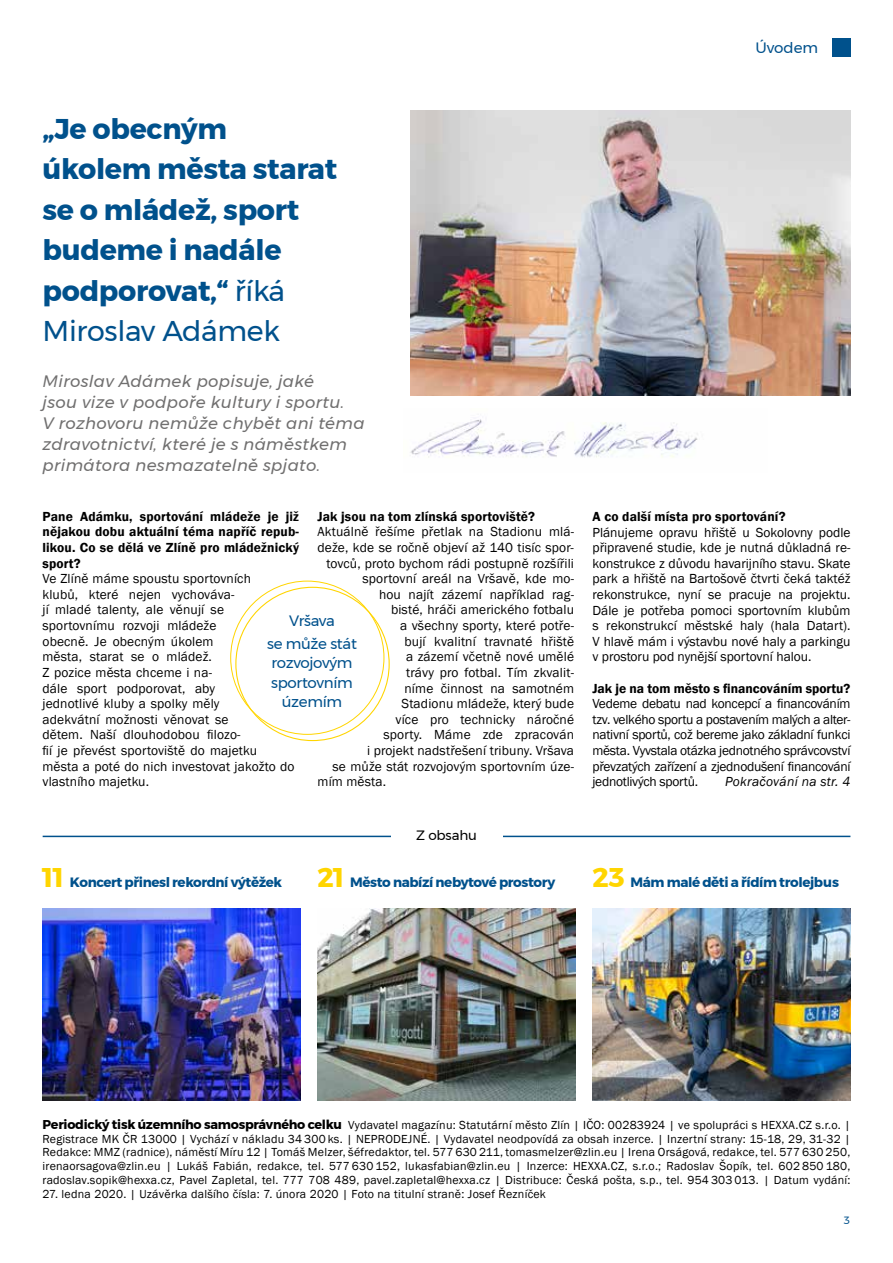
<style>
.page{position:relative;width:893px;height:1263px;background:#fff}
.page>*{position:absolute;margin:0;border:0;box-sizing:border-box;transform-origin:0 0}
.t1{font:700 28.5px/40.5px "Montserrat";letter-spacing:-.01em;color:#00518c}
.t2{font:italic 16.5px/21px "Montserrat";letter-spacing:.02em;color:#706f6f}
.t3{font:15px/19.5px "Montserrat";letter-spacing:-.02em;color:#00518c;text-align:center}
.t4{font:13.5px/15.6px "Franklin Gothic";letter-spacing:.01em;color:#000;text-align:justify}
.t5{font:13.5px/15.6px "MMZ text Book Bold";letter-spacing:.01em;color:#000;text-align:justify}
.t6{font:700 13.5px "Montserrat";letter-spacing:-.03em;color:#00518c}
.t7{font:13.5px "MMZ text Book Italic";letter-spacing:.02em;color:#000}
.t8{font:13.5px "Montserrat";letter-spacing:-.01em;color:#000}
.t9{font:12px/13.8px "Franklin Gothic";letter-spacing:.02em;color:#000;text-align:justify}
.t10{font:10.5px "Montserrat";color:#00518c}
.s1{font-weight:400}
.s2{font-size:27px;color:#ffd500}
.s3{font-family:"Montserrat";font-weight:700;font-size:12.75px}
</style>
<div class="page">
<svg style="left:832px;top:38px;width:18px;height:19px"></svg>
<img style="left:43px;top:909px;width:257px;height:191px">
<img style="left:317px;top:909px;width:258px;height:191px">
<img style="left:592px;top:909px;width:258px;height:191px">
<hr style="left:43px;top:836px;width:807px;height:1px;background:#00518c">
<div style="left:391px;top:827px;width:111px;height:29px;background:#fff"></div>
<img style="left:410px;top:419px;width:288px;height:39px">
<img style="left:410px;top:111px;width:440px;height:284px">
<p class="t3" style="left:755px;top:38px;width:64px">Úvodem</p>
<h1 class="t1" style="left:43px;top:108px;width:296px">„Je obecným úkolem města starat se o mládež, sport budeme i nadále podporovat,“ <span class="s1">říká<br>Miroslav Adámek</span></h1>
<p class="t2" style="left:43px;top:371px;width:323px">Miroslav Adámek popisuje, jaké<br>jsou vize v podpoře kultury i sportu.<br>V rozhovoru nemůže chybět ani téma zdravotnictví, které je s náměstkem primátora nesmazatelně spjato.</p>
<p class="t5" style="left:43px;top:509px;width:258px">Pane Adámku, sportování mládeže je již nějakou dobu aktuální téma napříč repub&shy;likou. Co se dělá ve Zlíně pro mládežnický sport?</p>
<p class="t4" style="left:43px;top:571px;width:254px;text-align:left">Ve Zlíně máme spoustu sportovních<br>klubů, které nejen vychováva-<br>jí mladé talenty, ale věnují se sportovnímu rozvoji mládeže<br>obecně. Je obecným úkolem<br>města, starat se o mládež.<br>Z pozice města chceme i na-<br>dále sport podporovat, aby<br>jednotlivé kluby a spolky měly<br>adekvátní možnosti věnovat se<br>dětem. Naší dlouhodobou filozo-<br>fií je převést sportoviště do majetku města a poté do nich investovat jakožto do vlastního majetku.</p>
<p class="t5" style="left:317px;top:509px;width:219px">Jak jsou na tom zlínská sportoviště?</p>
<p class="t4" style="left:317px;top:524px;width:258px">Aktuálně řešíme přetlak na Stadionu mlá-</p>
<p class="t4" style="left:317px;top:540px;width:258px">deže, kde se ročně objeví až 140 tisíc spor-</p>
<p class="t4" style="left:326px;top:556px;width:249px">tovců, proto bychom rádi postupně rozšířili</p>
<p class="t4" style="left:362px;top:571px;width:213px">sportovní areál na Vršavě, kde mo-</p>
<p class="t4" style="left:379px;top:587px;width:197px">hou najít zázemí například rag-</p>
<p class="t4" style="left:391px;top:602px;width:185px">bisté, hráči amerického fotbalu</p>
<p class="t4" style="left:400px;top:618px;width:176px">a všechny sporty, které potře-</p>
<p class="t4" style="left:405px;top:634px;width:171px">bují kvalitní travnaté hřiště</p>
<p class="t4" style="left:406px;top:649px;width:170px">a zázemí včetně nové umělé</p>
<p class="t4" style="left:406px;top:665px;width:169px">trávy pro fotbal. Tím zkvalit-</p>
<p class="t4" style="left:405px;top:680px;width:171px">níme činnost na samotném</p>
<p class="t4" style="left:402px;top:696px;width:174px">Stadionu mládeže, který bude</p>
<p class="t4" style="left:396px;top:712px;width:180px">více pro technicky náročné</p>
<p class="t4" style="left:384px;top:727px;width:192px">sporty. Máme zde zpracován</p>
<p class="t4" style="left:367px;top:743px;width:209px">i projekt nadstřešení tribuny. Vršava</p>
<p class="t4" style="left:333px;top:758px;width:243px">se může stát rozvojovým sportovním úze-</p>
<p class="t4" style="left:318px;top:774px;width:70px">mím města.</p>
<p class="t3" style="left:267px;top:609px;width:91px;line-height:22.6px">Vršava<br>se může stát</p>
<p class="t3" style="left:271px;top:653px;width:83px">rozvojovým sportovním územím</p>
<p class="t8" style="left:416px;top:825px;width:62px">Z obsahu</p>
<p class="t5" style="left:592px;top:509px;width:195px">A co další místa pro sportování?</p>
<p class="t4" style="left:592px;top:524px;width:259px">Plánujeme opravu hřiště u Sokolovny podle připravené studie, kde je nutná důkladná re&shy;konstrukce z důvodu havarijního stavu. Skate park a hřiště na Bartošově čtvrti čeká taktéž rekonstrukce, nyní se pracuje na projektu.<br>Dále je potřeba pomoci sportovním klubům s rekonstrukcí městské haly (hala Datart).<br>V hlavě mám i výstavbu nové haly a parkingu v prostoru pod nynější sportovní halou.</p>
<p class="t5" style="left:592px;top:680px;width:259px">Jak je na tom město s financováním sportu?</p>
<p class="t4" style="left:592px;top:696px;width:259px">Vedeme debatu nad koncepcí a financováním tzv. velkého sportu a postavením malých a alter&shy;nativní sportů, což bereme jako základní funkci města. Vyvstala otázka jednotného správcovství převzatých zařízení a zjednodušení financování jednotlivých sportů.</p>
<p class="t7" style="left:725px;top:773px;width:127px">Pokračování na str. 4</p>
<p class="t6" style="left:43px;top:872px;width:241px"><span class="s2">11</span> Koncert přinesl rekordní výtěžek</p>
<p class="t6" style="left:317px;top:872px;width:239px"><span class="s2">21</span> Město nabízí nebytové prostory</p>
<p class="t6" style="left:592px;top:872px;width:248px"><span class="s2">23</span> Mám malé děti a řídím trolejbus</p>
<p class="t9" style="left:42px;top:1118px;width:809px"><span class="s3">Periodický tisk územního samosprávného celku</span> Vydavatel magazínu: Statutární město Zlín | IČO: 00283924 | ve spolupráci s HEXXA.CZ s.r.o. | Registrace MK ČR 13000 | Vychází v nákladu 34 300 ks. | NEPRODEJNÉ. | Vydavatel neodpovídá za obsah inzerce. | Inzertní strany: 15-18, 29, 31-32 | Redakce: MMZ (radnice), náměstí Míru 12 | Tomáš Melzer, šéfredaktor, tel. 577 630 211, tomasmelzer@zlin.eu | Irena Orságová, redakce, tel. 577 630 250, irenaorsagova@zlin.eu | Lukáš Fabián, redakce, tel. 577 630 152, lukasfabian@zlin.eu | Inzerce: HEXXA.CZ, s.r.o.; Radoslav Šopík, tel. 602 850 180, radoslav.sopik@hexxa.cz, Pavel Zapletal, tel. 777 708 489, pavel.zapletal@hexxa.cz | Distribuce: Česká pošta, s.p., tel. 954 303 013. | Datum vydání:</p>
<p class="t9" style="left:42px;top:1187px;width:505px">27. ledna 2020. | Uzávěrka dalšího čísla: 7. února 2020 | Foto na titulní straně: Josef Řezníček</p>
<p class="t10" style="left:844px;top:1212px;width:8px">3</p>
</div>
